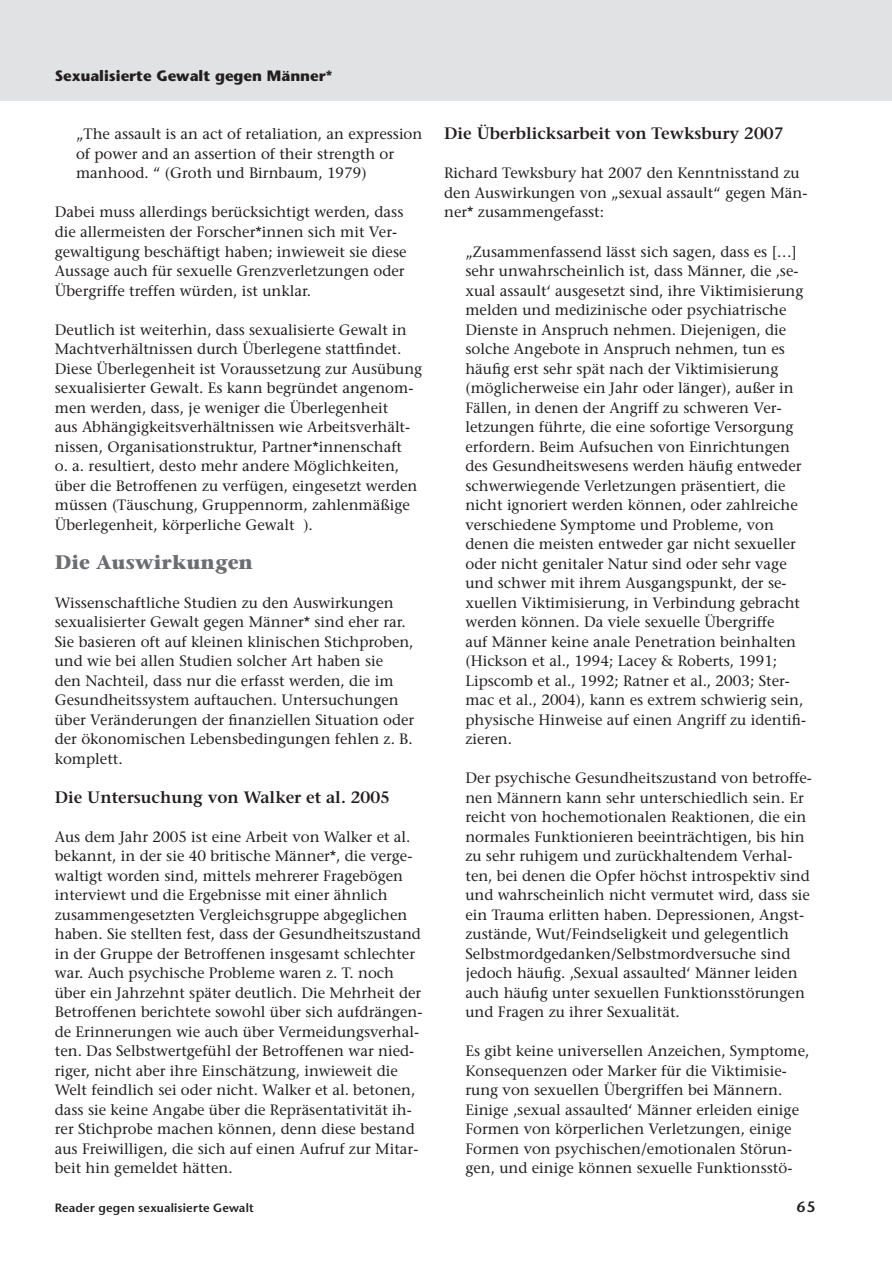
<style>
.page{position:relative;width:892px;height:1263px;background:#fff}
.page>*{position:absolute;margin:0;border:0;box-sizing:border-box;transform-origin:0 0}
.t1{font:700 19.5px "Stone Serif";color:#6c6d70}
.t2{font:600 16.5px "Stone Serif";color:#231f20}
.t3{font:15px/19.5px "Stone Serif";color:#231f20}
.t4{font:700 15px "Stone Sans";color:#231f20}
.t5{font:600 15px "Stone Sans";color:#231f20}
.t6{font:600 12px "Stone Sans";letter-spacing:.015em;color:#231f20}
</style>
<div class="page">
<div style="left:0;top:0;width:891px;height:100px;background:#e1e2e4"></div>
<p class="t4" style="left:55px;top:67px;width:279px">Sexualisierte Gewalt gegen Männer*</p>
<p class="t3" style="left:76px;top:124px;width:348px">„The assault is an act of retaliation, an expression of power and an assertion of their strength or manhood. “ (Groth und Birnbaum, 1979)</p>
<p class="t3" style="left:55px;top:202px;width:353px">Dabei muss allerdings berücksichtigt werden, dass die allermeisten der Forscher*innen sich mit Ver&shy;gewaltigung beschäftigt haben; inwieweit sie diese Aussage auch für sexuelle Grenzverletzungen oder Übergriffe treffen würden, ist unklar.</p>
<p class="t3" style="left:55px;top:319px;width:369px">Deutlich ist weiterhin, dass sexualisierte Gewalt in Machtverhältnissen durch Überlegene stattfindet.<br>Diese Überlegenheit ist Voraussetzung zur Ausübung sexualisierter Gewalt. Es kann begründet angenom&shy;men werden, dass, je weniger die Überlegenheit<br>aus Abhängigkeitsverhältnissen wie Arbeitsverhält&shy;nissen, Organisationstruktur, Partner*innenschaft<br>o. a. resultiert, desto mehr andere Möglichkeiten, über die Betroffenen zu verfügen, eingesetzt werden müssen (Täuschung, Gruppennorm, zahlenmäßige Überlegenheit, körperliche Gewalt ).</p>
<h1 class="t1" style="left:55px;top:549px;width:200px">Die Auswirkungen</h1>
<p class="t3" style="left:55px;top:592px;width:361px">Wissenschaftliche Studien zu den Auswirkungen sexualisierter Gewalt gegen Männer* sind eher rar.<br>Sie basieren oft auf kleinen klinischen Stichproben, und wie bei allen Studien solcher Art haben sie<br>den Nachteil, dass nur die erfasst werden, die im Gesundheitssystem auftauchen. Untersuchungen über Veränderungen der finanziellen Situation oder der ökonomischen Lebensbedingungen fehlen z. B. komplett.</p>
<p class="t2" style="left:55px;top:787px;width:336px">Die Untersuchung von Walker et al. 2005</p>
<p class="t3" style="left:55px;top:826px;width:369px">Aus dem Jahr 2005 ist eine Arbeit von Walker et al. bekannt, in der sie 40 britische Männer*, die verge&shy;waltigt worden sind, mittels mehrerer Fragebögen interviewt und die Ergebnisse mit einer ähnlich zusammengesetzten Vergleichsgruppe abgeglichen haben. Sie stellten fest, dass der Gesundheitszustand in der Gruppe der Betroffenen insgesamt schlechter war. Auch psychische Probleme waren z. T. noch über ein Jahrzehnt später deutlich. Die Mehrheit der Betroffenen berichtete sowohl über sich aufdrängen&shy;de Erinnerungen wie auch über Vermeidungsverhal&shy;ten. Das Selbstwertgefühl der Betroffenen war nied&shy;riger, nicht aber ihre Einschätzung, inwieweit die Welt feindlich sei oder nicht. Walker et al. betonen, dass sie keine Angabe über die Repräsentativität ih&shy;rer Stichprobe machen können, denn diese bestand aus Freiwilligen, die sich auf einen Aufruf zur Mitar&shy;beit hin gemeldet hätten.</p>
<p class="t2" style="left:444px;top:124px;width:341px">Die Überblicksarbeit von Tewksbury 2007</p>
<p class="t3" style="left:444px;top:163px;width:365px">Richard Tewksbury hat 2007 den Kenntnisstand zu den Auswirkungen von „sexual assault“ gegen Män&shy;ner* zusammengefasst:</p>
<p class="t3" style="left:465px;top:241px;width:342px">„Zusammenfassend lässt sich sagen, dass es […] sehr unwahrscheinlich ist, dass Männer, die ‚se&shy;xual assault‘ ausgesetzt sind, ihre Viktimisierung melden und medizinische oder psychiatrische Dienste in Anspruch nehmen. Diejenigen, die solche Angebote in Anspruch nehmen, tun es häufig erst sehr spät nach der Viktimisierung (möglicherweise ein Jahr oder länger), außer in Fällen, in denen der Angriff zu schweren Ver&shy;letzungen führte, die eine sofortige Versorgung erfordern. Beim Aufsuchen von Einrichtungen des Gesundheitswesens werden häufig entweder schwerwiegende Verletzungen präsentiert, die nicht ignoriert werden können, oder zahlreiche verschiedene Symptome und Probleme, von denen die meisten entweder gar nicht sexueller oder nicht genitaler Natur sind oder sehr vage und schwer mit ihrem Ausgangspunkt, der se&shy;xuellen Viktimisierung, in Verbindung gebracht werden können. Da viele sexuelle Übergriffe<br>auf Männer keine anale Penetration beinhalten (Hickson et al., 1994; Lacey &amp; Roberts, 1991; Lipscomb et al., 1992; Ratner et al., 2003; Ster&shy;mac et al., 2004), kann es extrem schwierig sein, physische Hinweise auf einen Angriff zu identifi&shy;zieren.</p>
<p class="t3" style="left:465px;top:768px;width:348px">Der psychische Gesundheitszustand von betroffe&shy;nen Männern kann sehr unterschiedlich sein. Er reicht von hochemotionalen Reaktionen, die ein normales Funktionieren beeinträchtigen, bis hin zu sehr ruhigem und zurückhaltendem Verhal&shy;ten, bei denen die Opfer höchst introspektiv sind und wahrscheinlich nicht vermutet wird, dass sie ein Trauma erlitten haben. Depressionen, Angst&shy;zustände, Wut/Feindseligkeit und gelegentlich Selbstmordgedanken/Selbstmordversuche sind jedoch häufig. ‚Sexual assaulted‘ Männer leiden auch häufig unter sexuellen Funktionsstörungen und Fragen zu ihrer Sexualität.</p>
<p class="t3" style="left:465px;top:1041px;width:345px">Es gibt keine universellen Anzeichen, Symptome, Konsequenzen oder Marker für die Viktimisie&shy;rung von sexuellen Übergriffen bei Männern.<br>Einige ‚sexual assaulted‘ Männer erleiden einige Formen von körperlichen Verletzungen, einige Formen von psychischen/emotionalen Störun&shy;gen, und einige können sexuelle Funktionsstö-</p>
<p class="t6" style="left:55px;top:1200px;width:200px">Reader gegen sexualisierte Gewalt</p>
<p class="t5" style="left:796px;top:1198px;width:20px">65</p>
</div>
